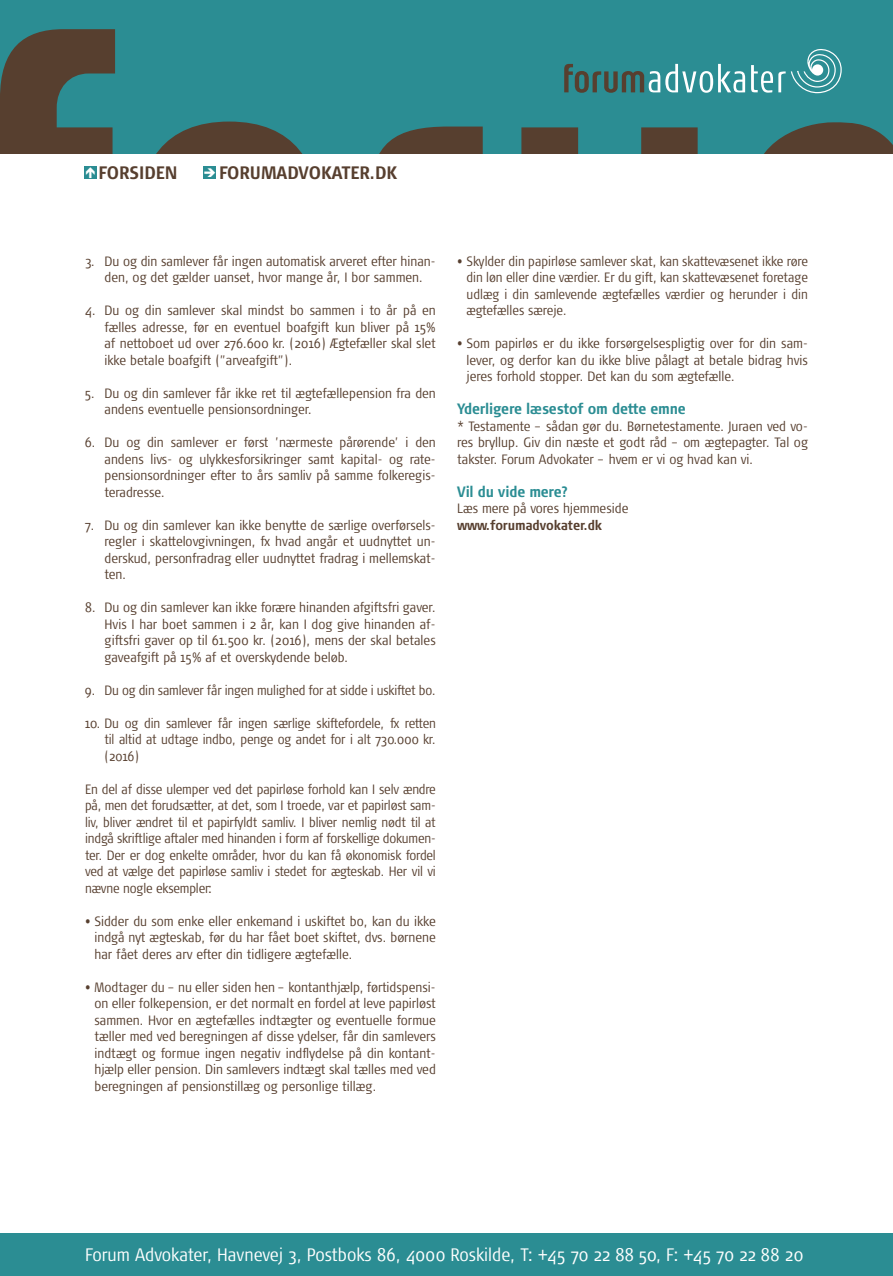
<style>
.page{position:relative;width:893px;height:1276px;background:#fff}
.page>*{position:absolute;margin:0;border:0;box-sizing:border-box;transform-origin:0 0}
.t1{font:300 18px "Signa Cond";color:#fff}
.t2{font:700 18px "Signa Cond";color:#573f2f}
.t3{font:700 15px "Signa Cond";letter-spacing:-.01em;color:#2b8d93}
.t4{font:300 13.5px/16.5px "Signa Cond";color:#573f2f;text-align:justify}
.t5{font:700 13.5px "Signa Cond";letter-spacing:-.005em;color:#573f2f}
.s1{color:#fff}
</style>
<div class="page">
<div style="left:0;top:1233px;width:893px;height:43px;background:#2b8d93"></div>
<div style="left:84px;top:166px;width:13px;height:13px;background:#2b8d93"></div>
<div style="left:204px;top:166px;width:12px;height:13px;background:#2b8d93"></div>
<div style="left:0;top:0;width:893px;height:153px;background:#2b8d93"></div>
<svg style="left:0;top:29px;width:115px;height:124px"></svg>
<svg style="left:157px;top:122px;width:145px;height:31px"></svg>
<svg style="left:380px;top:127px;width:103px;height:26px"></svg>
<svg style="left:521px;top:127px;width:177px;height:26px"></svg>
<svg style="left:764px;top:122px;width:129px;height:31px"></svg>
<svg style="left:564px;top:64px;width:181px;height:29px"></svg>
<svg style="left:751px;top:49px;width:91px;height:45px"></svg>
<h1 class="t2" style="left:99px;top:162px;width:81px">FORSIDEN</h1>
<h1 class="t2" style="left:203px;top:162px;width:195px"><span class="s1">➔</span> FORUMADVOKATER.DK</h1>
<p class="t4" style="left:85px;top:253px;width:352px;text-align:center">3. Du og din samlever får ingen automatisk arveret efter hinan&shy;den, og det gælder uanset, hvor mange år, I bor sammen.</p>
<p class="t4" style="left:105px;top:302px;width:333px;text-indent:-19px">4. Du og din samlever skal mindst bo sammen i to år på en fælles adresse, før en eventuel boafgift kun bliver på 15% af nettoboet ud over 276.600 kr. (2016) Ægtefæller skal slet ikke betale boafgift (”arveafgift”).</p>
<p class="t4" style="left:105px;top:385px;width:333px;text-indent:-19px">5. Du og din samlever får ikke ret til ægtefællepension fra den andens eventuelle pensionsordninger.</p>
<p class="t4" style="left:105px;top:434px;width:333px;text-indent:-19px">6. Du og din samlever er først ’nærmeste pårørende’ i den andens livs- og ulykkesforsikringer samt kapital- og rate&shy;pensionsordninger efter to års samliv på samme folkeregis&shy;teradresse.</p>
<p class="t4" style="left:105px;top:517px;width:333px;text-indent:-19px">7. Du og din samlever kan ikke benytte de særlige overførsels&shy;regler i skattelovgivningen, fx hvad angår et uudnyttet un&shy;derskud, personfradrag eller uudnyttet fradrag i mellemskat&shy;ten.</p>
<p class="t4" style="left:105px;top:599px;width:333px;text-indent:-19px">8. Du og din samlever kan ikke forære hinanden afgiftsfri gaver.<br>Hvis I har boet sammen i 2 år, kan I dog give hinanden af&shy;giftsfri gaver op til 61.500 kr. (2016), mens der skal betales gaveafgift på 15% af et overskydende beløb.</p>
<p class="t4" style="left:85px;top:682px;width:352px">9. Du og din samlever får ingen mulighed for at sidde i uskiftet bo.</p>
<p class="t4" style="left:105px;top:715px;width:333px;text-indent:-19px">10. Du og din samlever får ingen særlige skiftefordele, fx retten til altid at udtage indbo, penge og andet for i alt 730.000 kr. (2016)</p>
<p class="t4" style="left:85px;top:781px;width:352px">En del af disse ulemper ved det papirløse forhold kan I selv ændre på, men det forudsætter, at det, som I troede, var et papirløst sam&shy;liv, bliver ændret til et papirfyldt samliv. I bliver nemlig nødt til at indgå skriftlige aftaler med hinanden i form af forskellige dokumen&shy;ter. Der er dog enkelte områder, hvor du kan få økonomisk fordel ved at vælge det papirløse samliv i stedet for ægteskab. Her vil vi nævne nogle eksempler:</p>
<p class="t4" style="left:94px;top:913px;width:343px;text-indent:-9px">• Sidder du som enke eller enkemand i uskiftet bo, kan du ikke indgå nyt ægteskab, før du har fået boet skiftet, dvs. børnene har fået deres arv efter din tidligere ægtefælle.</p>
<p class="t4" style="left:94px;top:979px;width:343px;text-indent:-9px">• Modtager du – nu eller siden hen – kontanthjælp, førtidspensi&shy;on eller folkepension, er det normalt en fordel at leve papirløst sammen. Hvor en ægtefælles indtægter og eventuelle formue tæller med ved beregningen af disse ydelser, får din samlevers indtægt og formue ingen negativ indflydelse på din kontant&shy;hjælp eller pension. Din samlevers indtægt skal tælles med ved beregningen af pensionstillæg og personlige tillæg.</p>
<p class="t4" style="left:467px;top:253px;width:343px;text-indent:-9px">• Skylder din papirløse samlever skat, kan skattevæsenet ikke røre din løn eller dine værdier. Er du gift, kan skattevæsenet foretage udlæg i din samlevende ægtefælles værdier og herunder i din ægtefælles særeje.</p>
<p class="t4" style="left:467px;top:335px;width:343px;text-indent:-9px">• Som papirløs er du ikke forsørgelsespligtig over for din sam&shy;lever, og derfor kan du ikke blive pålagt at betale bidrag hvis jeres forhold stopper. Det kan du som ægtefælle.</p>
<p class="t3" style="left:457px;top:400px;width:230px">Yderligere læsestof om dette emne</p>
<p class="t4" style="left:457px;top:418px;width:352px">* Testamente – sådan gør du. Børnetestamente. Juraen ved vo&shy;res bryllup. Giv din næste et godt råd – om ægtepagter. Tal og takster. Forum Advokater – hvem er vi og hvad kan vi.</p>
<p class="t3" style="left:457px;top:483px;width:113px">Vil du vide mere?</p>
<p class="t4" style="left:457px;top:500px;width:173px">Læs mere på vores hjemmeside</p>
<p class="t5" style="left:457px;top:517px;width:146px">www.forumadvokater.dk</p>
<h1 class="t1" style="left:85px;top:1245px;width:720px">Forum Advokater, Havnevej 3, Postboks 86, 4000 Roskilde, T: +45 70 22 88 50, F: +45 70 22 88 20</h1>
</div>
